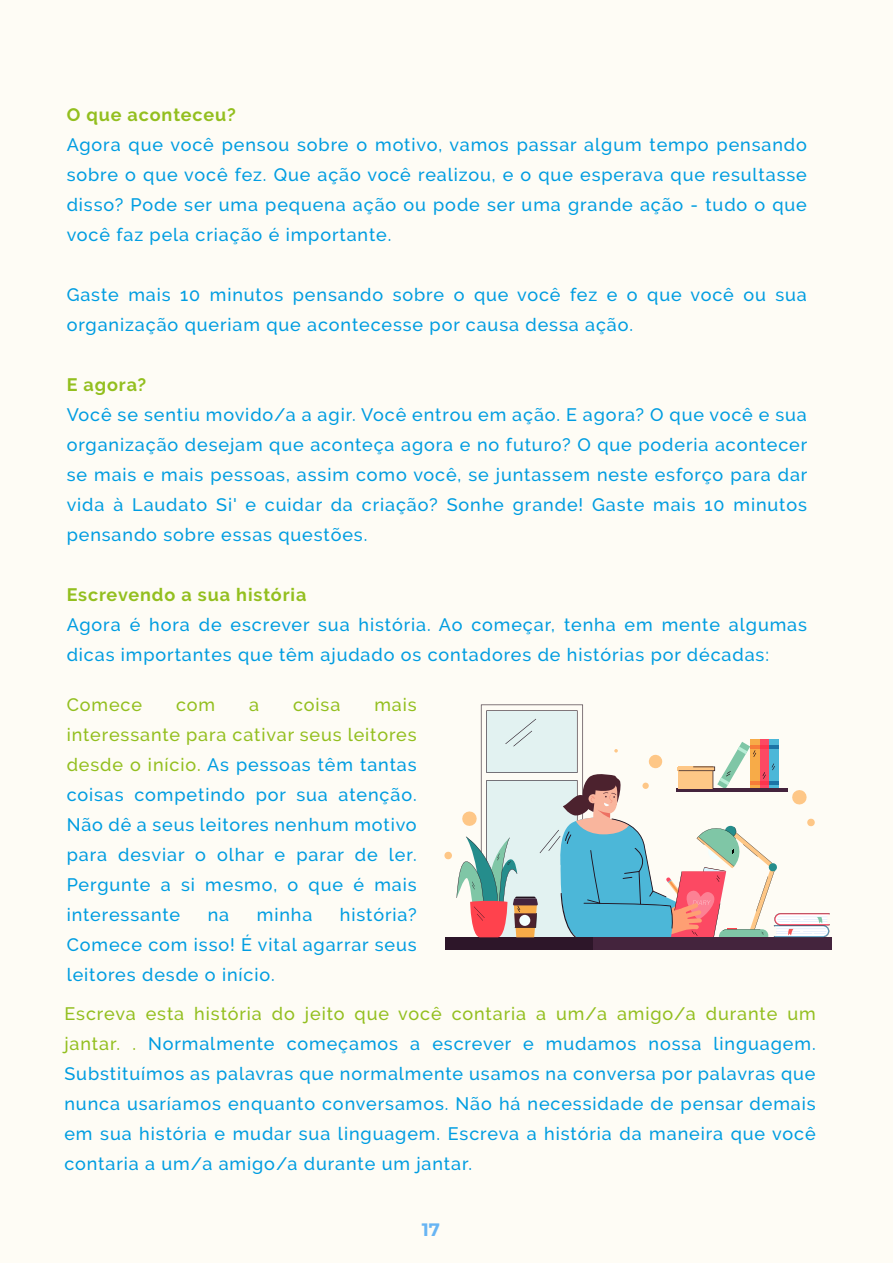
<style>
.page{position:relative;width:893px;height:1263px;background:#fefcf5}
.page>*{position:absolute;margin:0;border:0;box-sizing:border-box;transform-origin:0 0}
.t1{font:500 18px/30px "Raleway";letter-spacing:.05em;color:#009de1;text-align:justify}
.t2{font:700 18px "Raleway";letter-spacing:.05em;color:#93bf1f}
.t3{font:500 18px "Raleway";letter-spacing:.05em;color:#93bf1f}
.t4{font:700 18px "Montserrat";color:#49a9fd}
.s1{color:#93bf1f}
</style>
<div class="page">
<div style="left:445px;top:937px;width:386px;height:13px;background:#44243d"></div>
<div style="left:445px;top:937px;width:147px;height:13px;background:#2d1629"></div>
<svg style="left:444px;top:704px;width:386px;height:244px"></svg>
<p class="t2" style="left:67px;top:104px;width:171px">O que aconteceu?</p>
<p class="t1" style="left:67px;top:129px;width:742px">Agora que você pensou sobre o motivo, vamos passar algum tempo pensando sobre o que você fez. Que ação você realizou, e o que esperava que resultasse disso? Pode ser uma pequena ação ou pode ser uma grande ação - tudo o que você faz pela criação é importante.</p>
<p class="t1" style="left:67px;top:279px;width:742px">Gaste mais 10 minutos pensando sobre o que você fez e o que você ou sua organização queriam que acontecesse por causa dessa ação.</p>
<p class="t2" style="left:67px;top:374px;width:81px">E agora?</p>
<p class="t1" style="left:67px;top:399px;width:742px">Você se sentiu movido/a a agir. Você entrou em ação. E agora? O que você e sua organização desejam que aconteça agora e no futuro? O que poderia acontecer se mais e mais pessoas, assim como você, se juntassem neste esforço para dar vida à Laudato Si' e cuidar da criação? Sonhe grande! Gaste mais 10 minutos pensando sobre essas questões.</p>
<p class="t2" style="left:67px;top:584px;width:241px">Escrevendo a sua história</p>
<p class="t1" style="left:67px;top:609px;width:742px">Agora é hora de escrever sua história. Ao começar, tenha em mente algumas dicas importantes que têm ajudado os contadores de histórias por décadas:</p>
<p class="t3" style="left:67px;top:694px;width:77px">Comece</p>
<p class="t3" style="left:176px;top:694px;width:41px">com</p>
<p class="t3" style="left:249px;top:694px;width:11px">a</p>
<p class="t3" style="left:293px;top:694px;width:49px">coisa</p>
<p class="t1" style="left:67px;top:689px;width:352px;text-indent:308px"><span class="s1">mais interessante para cativar seus leitores desde o início.</span> As pessoas têm tantas coisas competindo por sua atenção.<br>Não dê a seus leitores nenhum motivo para desviar o olhar e parar de ler.<br>Pergunte a si mesmo, o que é mais interessante</p>
<p class="t1" style="left:67px;top:899px;width:352px;text-indent:273px">história?<br>Comece com isso! É vital agarrar seus leitores desde o início.</p>
<p class="t1" style="left:64px;top:999px;width:753px"><span class="s1">Escreva esta história do jeito que você contaria a um/a amigo/a durante um jantar. .</span> Normalmente começamos a escrever e mudamos nossa linguagem.<br>Substituímos as palavras que normalmente usamos na conversa por palavras que nunca usaríamos enquanto conversamos. Não há necessidade de pensar demais em sua história e mudar sua linguagem. Escreva a história da maneira que você contaria a um/a amigo/a durante um jantar.</p>
<p class="t1" style="left:208px;top:899px;width:23px">na</p>
<p class="t1" style="left:257px;top:899px;width:57px">minha</p>
<p class="t4" style="left:422px;top:1216px;width:20px">17</p>
</div>
